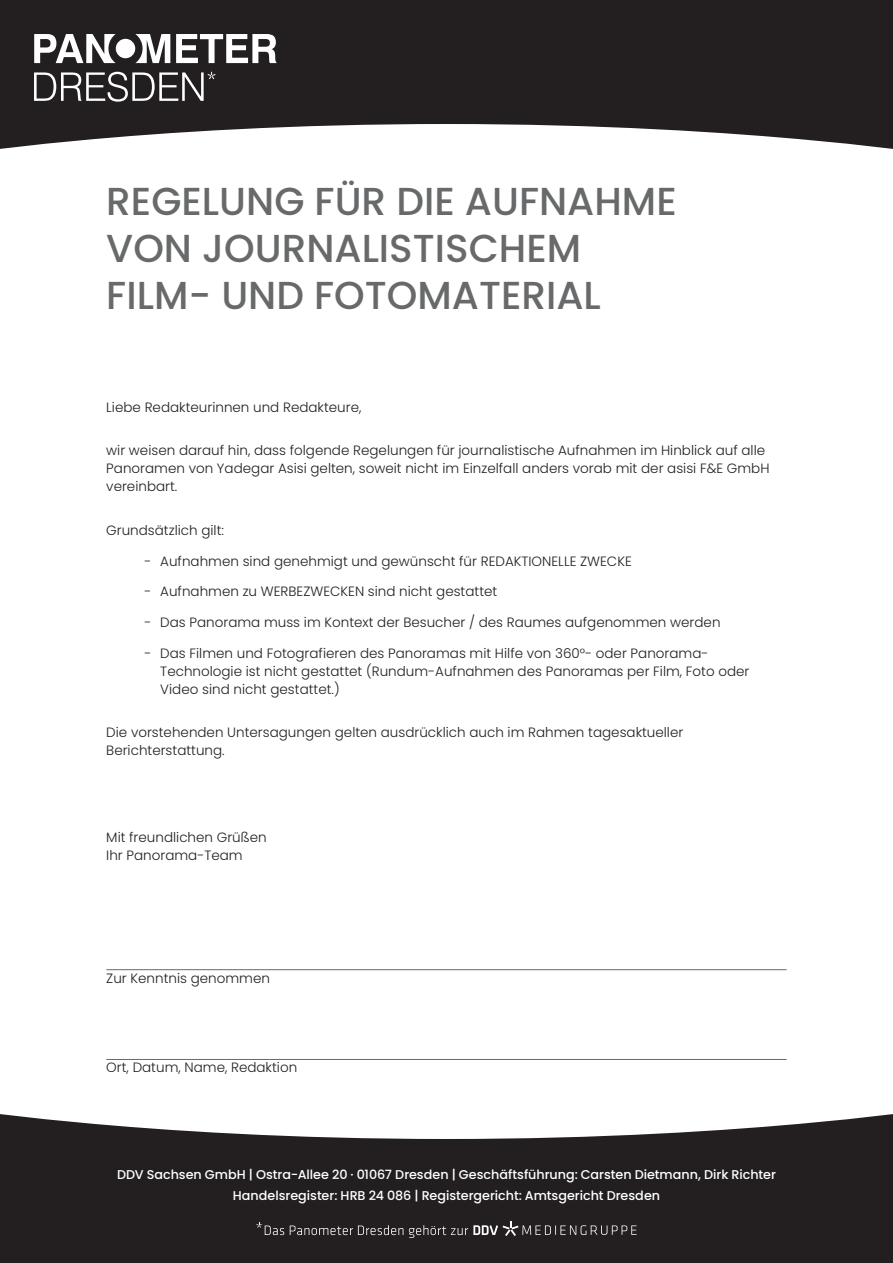
<style>
.page{position:relative;width:893px;height:1263px;background:#fff}
.page>*{position:absolute;margin:0;border:0;box-sizing:border-box;transform-origin:0 0}
.t1{font:500 39px/46.8px "Poppins";color:#67696a}
.t2{font:300 13.5px/18px "Poppins";color:#231f20}
.t3{font:500 12.75px/21px "Poppins";color:#fff;text-align:center}
</style>
<div class="page">
<svg style="left:0;top:0;width:893px;height:149px;background:#3f3b3c"></svg>
<svg style="left:34px;top:34px;width:242px;height:68px"></svg>
<svg style="left:0;top:1114px;width:893px;height:149px;background:#3c393a"></svg>
<hr style="left:106px;top:969px;width:681px;height:1px;background:#67696a">
<hr style="left:106px;top:1059px;width:681px;height:1px;background:#67696a">
<svg style="left:290px;top:1225px;width:113px;height:10px"></svg>
<svg style="left:409px;top:1221px;width:228px;height:17px;background:#403d3e"></svg>
<svg style="left:256px;top:1222px;width:28px;height:13px"></svg>
<h1 class="t1" style="left:106px;top:178px;width:572px">REGELUNG FÜR DIE AUFNAHME<br>VON JOURNALISTISCHEM<br>FILM- UND FOTOMATERIAL</h1>
<p class="t2" style="left:106px;top:398px;width:257px">Liebe Redakteurinnen und Redakteure,</p>
<p class="t2" style="left:106px;top:442px;width:665px">wir weisen darauf hin, dass folgende Regelungen für journalistische Aufnahmen im Hinblick auf alle<br>Panoramen von Yadegar Asisi gelten, soweit nicht im Einzelfall anders vorab mit der asisi F&amp;E GmbH vereinbart.</p>
<p class="t2" style="left:106px;top:521px;width:119px">Grundsätzlich gilt:</p>
<p class="t2" style="left:145px;top:552px;width:489px">- Aufnahmen sind genehmigt und gewünscht für REDAKTIONELLE ZWECKE</p>
<p class="t2" style="left:145px;top:583px;width:354px">- Aufnahmen zu WERBEZWECKEN sind nicht gestattet</p>
<p class="t2" style="left:145px;top:613px;width:577px">- Das Panorama muss im Kontext der Besucher / des Raumes aufgenommen werden</p>
<p class="t2" style="left:160px;top:644px;width:591px;text-indent:-16px">- Das Filmen und Fotografieren des Panoramas mit Hilfe von 360°- oder Panorama-<br>Technologie ist nicht gestattet (Rundum-Aufnahmen des Panoramas per Film, Foto oder<br>Video sind nicht gestattet.)</p>
<p class="t2" style="left:106px;top:724px;width:579px">Die vorstehenden Untersagungen gelten ausdrücklich auch im Rahmen tagesaktueller<br>Berichterstattung.</p>
<p class="t2" style="left:106px;top:829px;width:162px">Mit freundlichen Grüßen<br>Ihr Panorama-Team</p>
<p class="t2" style="left:106px;top:969px;width:165px">Zur Kenntnis genommen</p>
<p class="t2" style="left:106px;top:1059px;width:192px">Ort, Datum, Name, Redaktion</p>
<p class="t3" style="left:117px;top:1164px;width:660px">DDV Sachsen GmbH | Ostra-Allee 20 ∙ 01067 Dresden | Geschäftsführung: Carsten Dietmann, Dirk Richter<br>Handelsregister: HRB 24 086 | Registergericht: Amtsgericht Dresden</p>
</div>
